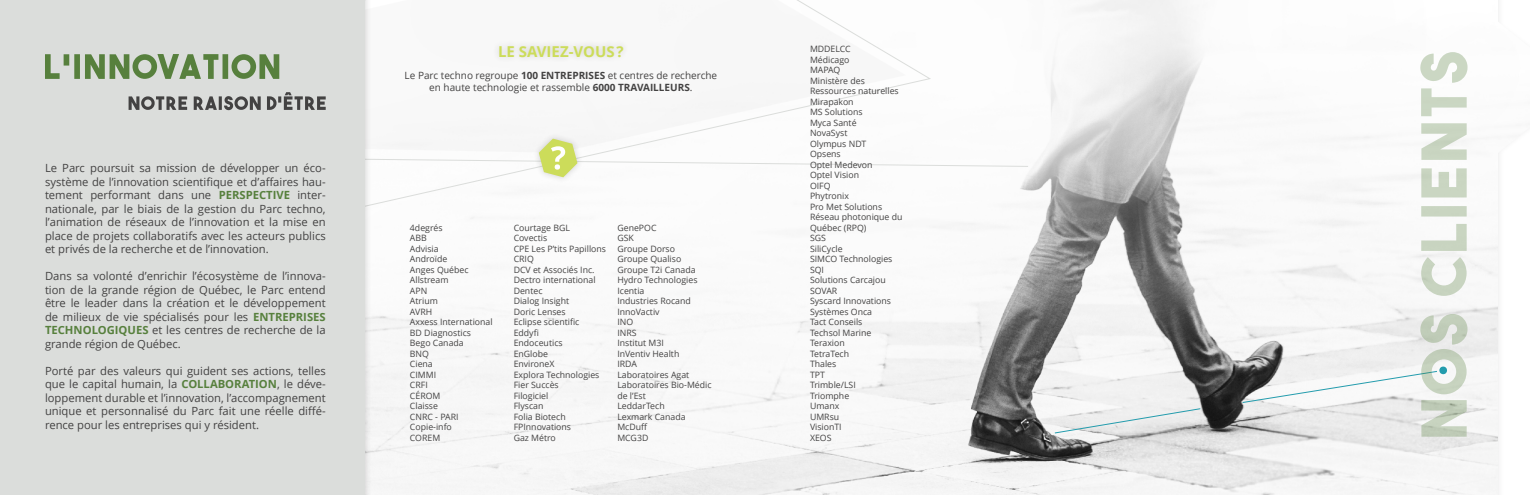
<style>
.page{position:relative;width:1530px;height:495px;background:#fff}
.page>*{position:absolute;margin:0;border:0;box-sizing:border-box;transform-origin:0 0}
.t1{font:700 15px "Open Sans";color:#ccdc5a}
.t2{font:11.25px/13.5px "Open Sans";color:#434242;text-align:justify}
.t3{font:10px/12.5px "Open Sans";color:#434242;text-align:center}
.t4{font:8.75px/10.5px "Open Sans";color:#434242}
.s1{font-weight:700;color:#57803d}
.s2{font-weight:700}
</style>
<div class="page">
<img style="left:372px;top:0;width:1127px;height:495px">
<svg style="left:1054px;top:408px;width:147px;height:26px"></svg>
<svg style="left:372px;top:0;width:656px;height:207px"></svg>
<div style="left:532px;top:132px;width:52px;height:52px;background:#f6f6f6"></div>
<svg style="left:539px;top:139px;width:38px;height:38px"></svg>
<div style="left:493px;top:39px;width:137px;height:25px;background:#f1f1f1"></div>
<div style="left:0;top:0;width:365px;height:495px;background:#dbdddb"></div>
<svg style="left:45px;top:54px;width:234px;height:25px"></svg>
<svg style="left:129px;top:92px;width:197px;height:18px"></svg>
<svg style="left:1242px;top:52px;width:226px;height:385px"></svg>
<p class="t2" style="left:45px;top:161px;width:282px">Le Parc poursuit sa mission de développer un éco&shy;système de l’innovation scientifique et d’affaires hau&shy;tement performant dans une <span class="s1">PERSPECTIVE</span> inter&shy;nationale, par le biais de la gestion du Parc techno, l’animation de réseaux de l’innovation et la mise en place de projets collaboratifs avec les acteurs publics et privés de la recherche et de l’innovation.</p>
<p class="t2" style="left:45px;top:269px;width:282px">Dans sa volonté d’enrichir l’écosystème de l’innova&shy;tion de la grande région de Québec, le Parc entend être le leader dans la création et le développement de milieux de vie spécialisés pour les <span class="s1">ENTREPRISES TECHNOLOGIQUES</span> et les centres de recherche de la grande région de Québec.</p>
<p class="t2" style="left:45px;top:364px;width:282px">Porté par des valeurs qui guident ses actions, telles que le capital humain, la <span class="s1">COLLABORATION</span>, le déve&shy;loppement durable et l’innovation, l’accompagnement unique et personnalisé du Parc fait une réelle diffé&shy;rence pour les entreprises qui y résident.</p>
<h1 class="t1" style="left:498px;top:41px;width:127px">LE SAVIEZ-VOUS?</h1>
<p class="t3" style="left:405px;top:68px;width:314px">Le Parc techno regroupe <span class="s2">100 ENTREPRISES</span> et centres de recherche en haute technologie et rassemble <span class="s2">6000 TRAVAILLEURS</span>.</p>
<p class="t4" style="left:410px;top:222px;width:84px">4degrés<br>ABB<br>Advisia<br>Androïde<br>Anges Québec<br>Allstream<br>APN<br>Atrium<br>AVRH<br>Axxess International<br>BD Diagnostics<br>Bego Canada<br>BNQ<br>Ciena<br>CIMMI<br>CRFI<br>CÉROM<br>Claisse<br>CNRC - PARI<br>Copie-info<br>COREM</p>
<p class="t4" style="left:514px;top:222px;width:94px">Courtage BGL<br>Covectis<br>CPE Les P’tits Papillons<br>CRIQ<br>DCV et Associés Inc.<br>Dectro international<br>Dentec<br>Dialog Insight<br>Doric Lenses<br>Eclipse scientific<br>Eddyfi<br>Endoceutics<br>EnGlobe<br>EnvironeX<br>Explora Technologies<br>Fier Succès<br>Filogiciel<br>Flyscan<br>Folia Biotech<br>FPInnovations<br>Gaz Métro</p>
<p class="t4" style="left:617px;top:222px;width:96px">GenePOC<br>GSK<br>Groupe Dorso<br>Groupe Qualiso<br>Groupe T2i Canada<br>Hydro Technologies<br>Icentia<br>Industries Rocand<br>InnoVactiv<br>INO<br>INRS<br>Institut M3I<br>InVentiv Health<br>IRDA<br>Laboratoires Agat<br>Laboratoires Bio-Médic de l’Est<br>LeddarTech<br>Lexmark Canada<br>McDuff<br>MCG3D</p>
<p class="t4" style="left:810px;top:44px;width:94px">MDDELCC<br>Médicago<br>MAPAQ<br>Ministère des<br>Ressources naturelles<br>Mirapakon<br>MS Solutions<br>Myca Santé<br>NovaSyst<br>Olympus NDT<br>Opsens<br>Optel Medevon<br>Optel Vision<br>OIFQ<br>Phytronix<br>Pro Met Solutions<br>Réseau photonique du<br>Québec (RPQ)<br>SGS<br>SiliCycle<br>SIMCO Technologies<br>SQI<br>Solutions Carcajou<br>SOVAR<br>Syscard Innovations<br>Systèmes Onca<br>Tact Conseils<br>Techsol Marine<br>Teraxion<br>TetraTech<br>Thales<br>TPT<br>Trimble/LSI<br>Triomphe<br>Umanx<br>UMRsu<br>VisionTI<br>XEOS</p>
</div>
